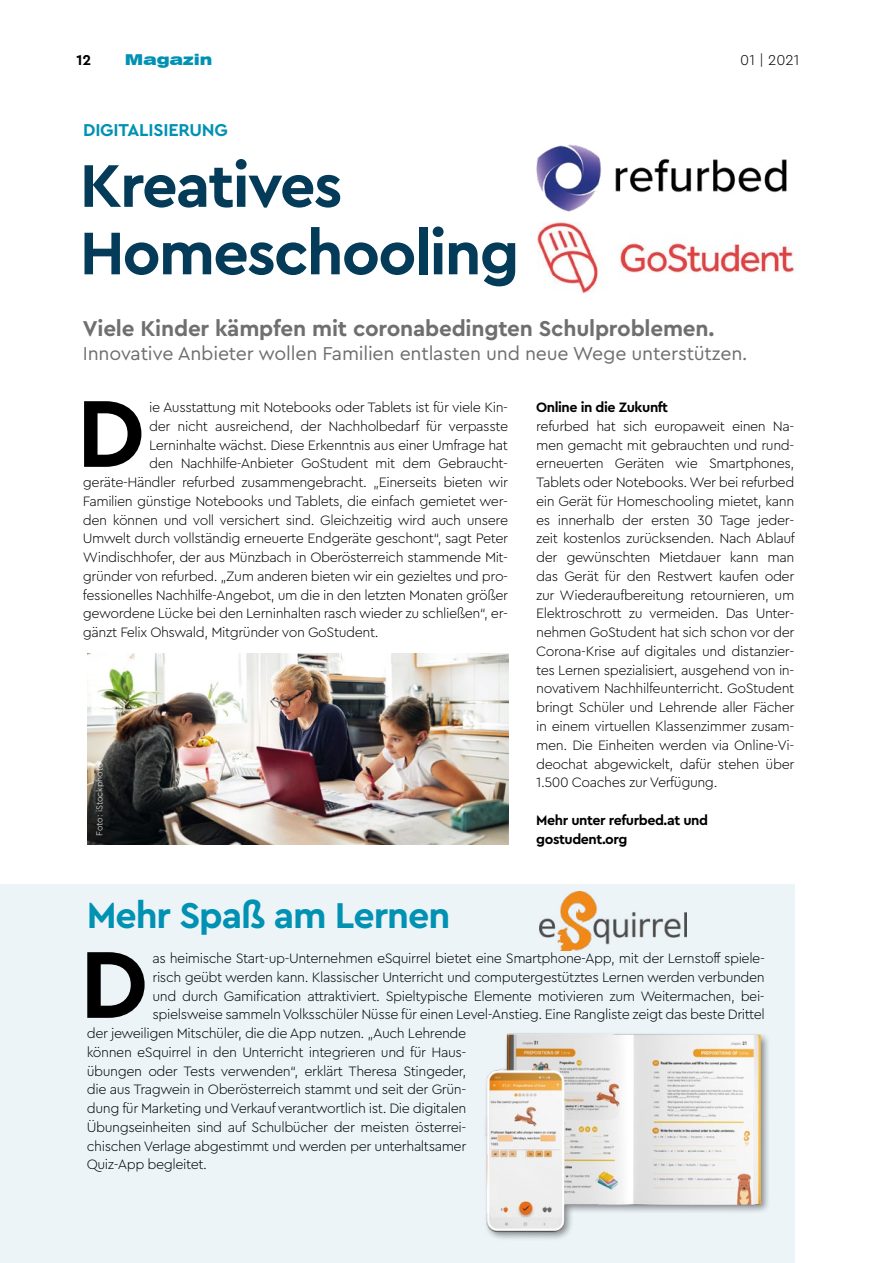
<style>
.page{position:relative;width:893px;height:1263px;background:#fff}
.page>*{position:absolute;margin:0;border:0;box-sizing:border-box;transform-origin:0 0}
.t1{font:700 99.45px "Cera PRO";color:#000}
.t2{font:700 63px/67.5px "Cera PRO";letter-spacing:-.03em;color:#033b59}
.t3{font:700 37.5px "Cera PRO";letter-spacing:-.03em;color:#0091b3}
.t4{font:700 22.5px "Cera PRO";letter-spacing:-.01em;color:#706f6f}
.t5{font:19.5px "Cera PRO";letter-spacing:-.01em;color:#706f6f}
.t6{font:700 18px "Cera PRO";letter-spacing:-.01em;color:#0091b3}
.t7{font:900 expanded 15px "Swiss 721 BT";color:#0091b3}
.t8{font:300 15px "Cera PRO";color:#000}
.t9{font:700 15px "Cera PRO";color:#000}
.t10{font:300 14.25px/18.8px "Cera PRO";letter-spacing:-.03em;color:#000;text-align:justify}
.t11{font:700 14.25px/18.8px "Cera PRO";letter-spacing:-.03em;color:#000}
.t12{font:300 9px "Cera PRO";color:#fff}
</style>
<div class="page">
<img style="left:88px;top:653px;width:420px;height:191px">
<div style="left:0;top:884px;width:794px;height:379px;background:#ecf4f8"></div>
<div style="left:483px;top:1031px;width:288px;height:210px;background:#000;opacity:.44"></div>
<img style="left:483px;top:1031px;width:288px;height:205px">
<img style="left:540px;top:891px;width:146px;height:59px">
<img style="left:536px;top:144px;width:251px;height:68px">
<img style="left:537px;top:222px;width:259px;height:72px">
<p class="t9" style="left:77px;top:50px;width:16px">12</p>
<p class="t7" style="left:125px;top:51px;width:89px">Magazin</p>
<p class="t8" style="left:740px;top:50px;width:61px">01 | 2021</p>
<p class="t6" style="left:83px;top:118px;width:146px">DIGITALISIERUNG</p>
<h2 class="t2" style="left:80px;top:149px;width:441px">Kreatives<br>Homeschooling</h2>
<h3 class="t4" style="left:83px;top:313px;width:633px">Viele Kinder kämpfen mit coronabedingten Schulproblemen.</h3>
<h3 class="t5" style="left:83px;top:340px;width:666px">Innovative Anbieter wollen Familien entlasten und neue Wege unterstützen.</h3>
<h1 class="t1" style="left:77px;top:367px;width:70px">D</h1>
<p class="t11" style="left:536px;top:397px;width:133px">Online in die Zukunft</p>
<p class="t10" style="left:536px;top:416px;width:260px">refurbed hat sich europaweit einen Na&shy;men gemacht mit gebrauchten und rund&shy;erneuerten Geräten wie Smartphones, Tablets oder Notebooks. Wer bei refurbed ein Gerät für Homeschooling mietet, kann es innerhalb der ersten 30 Tage jeder&shy;zeit kostenlos zurücksenden. Nach Ablauf der gewünschten Mietdauer kann man das Gerät für den Restwert kaufen oder zur Wiederaufbereitung retournieren, um Elektroschrott zu vermeiden. Das Unter&shy;nehmen GoStudent hat sich schon vor der Corona-Krise auf digitales und distanzier&shy;tes Lernen spezialisiert, ausgehend von in&shy;novativem Nachhilfeunterricht. GoStudent bringt Schüler und Lehrende aller Fächer in einem virtuellen Klassenzimmer zusam&shy;men. Die Einheiten werden via Online-Vi&shy;deochat abgewickelt, dafür stehen über 1.500 Coaches zur Verfügung.</p>
<p class="t11" style="left:536px;top:810px;width:173px">Mehr unter refurbed.at und gostudent.org</p>
<p class="t10" style="left:149px;top:397px;width:360px">ie Ausstattung mit Notebooks oder Tablets ist für viele Kin-</p>
<p class="t10" style="left:149px;top:416px;width:360px">der nicht ausreichend, der Nachholbedarf für verpasste</p>
<p class="t10" style="left:149px;top:435px;width:360px">Lerninhalte wächst. Diese Erkenntnis aus einer Umfrage hat</p>
<p class="t10" style="left:149px;top:454px;width:360px">den Nachhilfe-Anbieter GoStudent mit dem Gebraucht-</p>
<p class="t10" style="left:83px;top:472px;width:427px">geräte-Händler refurbed zusammengebracht. „Einerseits bieten wir</p>
<p class="t10" style="left:83px;top:491px;width:427px">Familien günstige Notebooks und Tablets, die einfach gemietet wer-</p>
<p class="t10" style="left:83px;top:510px;width:427px">den können und voll versichert sind. Gleichzeitig wird auch unsere</p>
<p class="t10" style="left:83px;top:529px;width:427px">Umwelt durch vollständig erneuerte Endgeräte geschont“, sagt Peter</p>
<p class="t10" style="left:83px;top:547px;width:427px">Windischhofer, der aus Münzbach in Oberösterreich stammende Mit-</p>
<p class="t10" style="left:83px;top:566px;width:427px">gründer von refurbed. „Zum anderen bieten wir ein gezieltes und pro-</p>
<p class="t10" style="left:83px;top:585px;width:427px">fessionelles Nachhilfe-Angebot, um die in den letzten Monaten größer</p>
<p class="t10" style="left:83px;top:604px;width:427px">gewordene Lücke bei den Lerninhalten rasch wieder zu schließen“, er-</p>
<p class="t10" style="left:83px;top:622px;width:297px">gänzt Felix Ohswald, Mitgründer von GoStudent.</p>
<p class="t12" style="left:94px;top:836px;width:75px;rotate:-90deg">Foto: iStockphoto</p>
<h3 class="t3" style="left:87px;top:891px;width:365px">Mehr Spaß am Lernen</h3>
<h1 class="t1" style="left:80px;top:918px;width:70px">D</h1>
<p class="t10" style="left:152px;top:948px;width:614px">as heimische Start-up-Unternehmen eSquirrel bietet eine Smartphone-App, mit der Lernstoff spiele-</p>
<p class="t10" style="left:152px;top:967px;width:614px">risch geübt werden kann. Klassischer Unterricht und computergestütztes Lernen werden verbunden</p>
<p class="t10" style="left:152px;top:986px;width:614px">und durch Gamification attraktiviert. Spieltypische Elemente motivieren zum Weitermachen, bei-</p>
<p class="t10" style="left:152px;top:1005px;width:614px">spielsweise sammeln Volksschüler Nüsse für einen Level-Anstieg. Eine Rangliste zeigt das beste Drittel</p>
<p class="t10" style="left:87px;top:1023px;width:381px">der jeweiligen Mitschüler, die die App nutzen. „Auch Lehrende</p>
<p class="t10" style="left:87px;top:1042px;width:381px">können eSquirrel in den Unterricht integrieren und für Haus-</p>
<p class="t10" style="left:87px;top:1061px;width:381px">übungen oder Tests verwenden“, erklärt Theresa Stingeder,</p>
<p class="t10" style="left:87px;top:1080px;width:381px">die aus Tragwein in Oberösterreich stammt und seit der Grün-</p>
<p class="t10" style="left:87px;top:1098px;width:381px">dung für Marketing und Verkauf verantwortlich ist. Die digitalen</p>
<p class="t10" style="left:87px;top:1117px;width:381px">Übungseinheiten sind auf Schulbücher der meisten österrei-</p>
<p class="t10" style="left:87px;top:1136px;width:381px">chischen Verlage abgestimmt und werden per unterhaltsamer</p>
<p class="t10" style="left:87px;top:1155px;width:122px">Quiz-App begleitet.</p>
</div>
